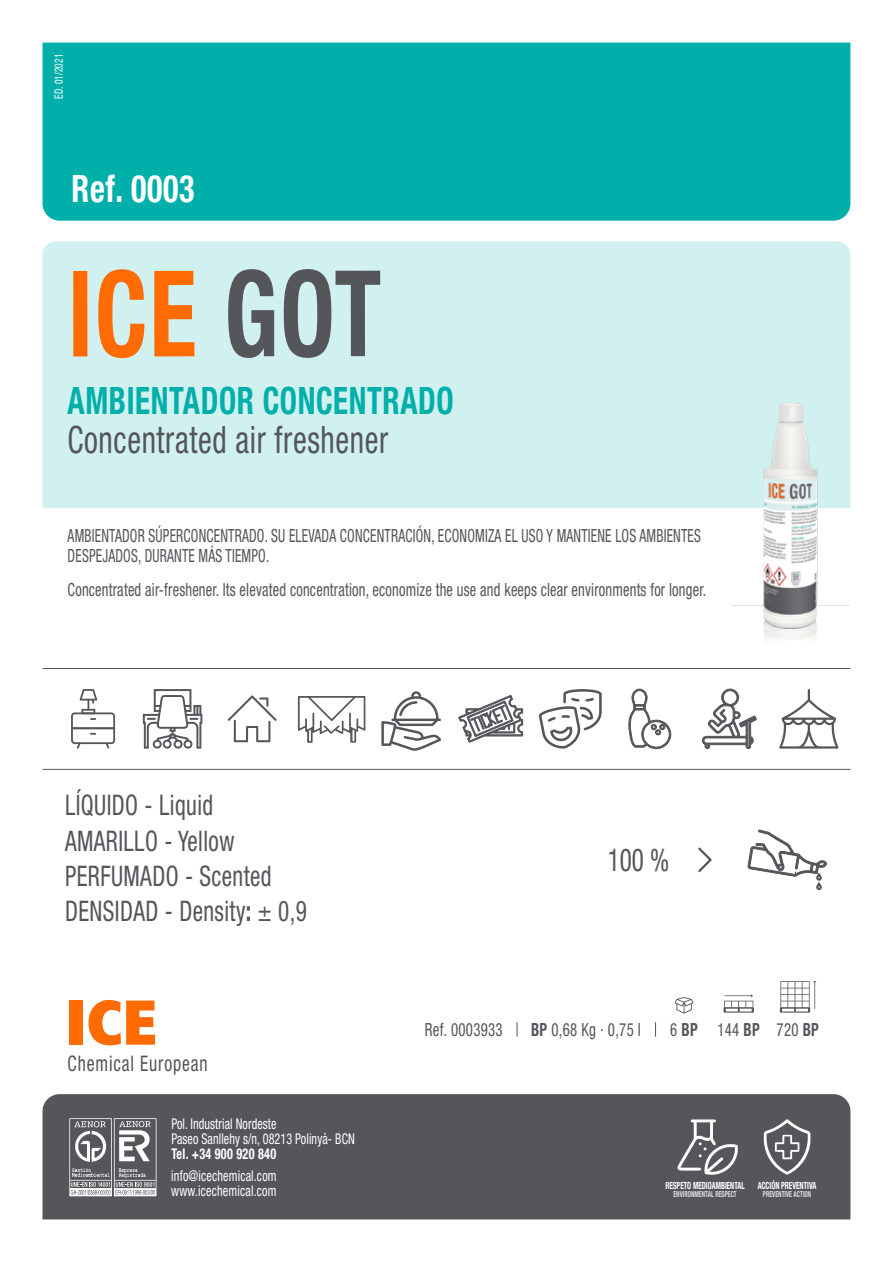
<style>
.page{position:relative;width:893px;height:1263px;background:#fff}
.page>*{position:absolute;margin:0;border:0;box-sizing:border-box;transform-origin:0 0}
.t1{font:700 condensed 119.7px "Helvetica Neue LT Pro";letter-spacing:.02em;color:#ff6b00;scale:.82 1}
.t2{font:condensed 37.8px "Helvetica Neue LT Pro";letter-spacing:.02em;color:#54565a;scale:.82 1}
.t3{font:700 condensed 37.8px "Helvetica Neue LT Pro";letter-spacing:.02em;color:#00afaa;scale:.82 1}
.t4{font:700 condensed 37.8px "Helvetica Neue LT Pro";letter-spacing:.02em;color:#fff;scale:.85 1}
.t5{font:condensed 31.5px "Helvetica Neue LT Pro";color:#54565a;scale:.8 1}
.t6{font:condensed 28.35px/35.2px "Helvetica Neue LT Pro";letter-spacing:.02em;color:#54565a;scale:.82 1}
.t7{font:condensed 21.45px "Helvetica Neue LT Pro";letter-spacing:.05em;color:#54565a;scale:.82 1}
.t8{font:condensed 18.15px/19.5px "Helvetica Neue LT Pro";letter-spacing:.015em;color:#54565a;scale:.75 1}
.t9{font:condensed 18.15px "Helvetica Neue LT Pro";letter-spacing:.015em;color:#54565a;scale:.8 1}
.t10{font:condensed 18.15px "Helvetica Neue LT Pro";letter-spacing:.015em;color:#54565a;scale:.82 1}
.t11{font:condensed 14.85px/15px "Helvetica Neue LT Pro";letter-spacing:.005em;color:#fff;scale:.82 1}
.t12{font:700 condensed 14.85px "Helvetica Neue LT Pro";letter-spacing:.025em;color:#fff;scale:.82 1}
.t13{font:condensed 11.55px "Helvetica Neue LT Pro";letter-spacing:.015em;color:#fff;scale:.82 1}
.t14{font:700 condensed 9.9px "Helvetica Neue LT Pro";color:#fff;scale:.73 1}
.t15{font:700 condensed 8.25px "Helvetica Neue LT Pro";color:rgb(255 255 255/.8);scale:.73 1}
.s1{color:#54565a}
.s2{font-weight:700}
</style>
<div class="page">
<div style="left:43px;top:43px;width:807px;height:178px;background:#00afaa"></div>
<div style="left:43px;top:241px;width:807px;height:267px;background:#d1f1f0"></div>
<hr style="left:43px;top:769px;width:807px;height:1px;background:#54565a">
<img style="left:731px;top:389px;width:119px;height:250px">
<hr style="left:43px;top:668px;width:807px;height:1px;background:#54565a">
<svg style="left:724px;top:994px;width:30px;height:18px"></svg>
<svg style="left:780px;top:980px;width:36px;height:32px"></svg>
<svg style="left:675px;top:997px;width:18px;height:16px"></svg>
<svg style="left:517px;top:1022px;width:1px;height:14px"></svg>
<svg style="left:655px;top:1022px;width:1px;height:14px"></svg>
<svg style="left:71px;top:689px;width:44px;height:60px"></svg>
<svg style="left:143px;top:689px;width:59px;height:60px"></svg>
<svg style="left:228px;top:695px;width:49px;height:47px"></svg>
<svg style="left:458px;top:695px;width:65px;height:48px"></svg>
<svg style="left:539px;top:689px;width:63px;height:60px"></svg>
<svg style="left:629px;top:688px;width:42px;height:61px"></svg>
<svg style="left:702px;top:688px;width:55px;height:61px"></svg>
<svg style="left:779px;top:689px;width:59px;height:60px"></svg>
<svg style="left:298px;top:696px;width:68px;height:47px"></svg>
<svg style="left:381px;top:691px;width:60px;height:60px"></svg>
<div style="left:43px;top:1094px;width:807px;height:125px;background:#54565a"></div>
<svg style="left:677px;top:1119px;width:61px;height:56px"></svg>
<svg style="left:764px;top:1119px;width:46px;height:56px"></svg>
<svg style="left:69px;top:1118px;width:87px;height:78px"></svg>
<div style="left:69px;top:1000px;width:14px;height:45px;background:#ff6b00"></div>
<svg style="left:88px;top:1000px;width:67px;height:45px"></svg>
<svg style="left:698px;top:847px;width:14px;height:26px"></svg>
<svg style="left:747px;top:829px;width:80px;height:61px"></svg>
<p class="t13" style="left:52px;top:99px;width:57px;rotate:-90deg">ED. 01/2021</p>
<h2 class="t4" style="left:72px;top:165px;width:146px">Ref. 0003</h2>
<h1 class="t1" style="left:68px;top:241px;width:384px">ICE <span class="s1">GOT</span></h1>
<h2 class="t3" style="left:68px;top:377px;width:472px">AMBIENTADOR CONCENTRADO</h2>
<h2 class="t2" style="left:68px;top:417px;width:392px">Concentrated air freshener</h2>
<p class="t8" style="left:68px;top:526px;width:846px">AMBIENTADOR SÚPERCONCENTRADO. SU ELEVADA CONCENTRACIÓN, ECONOMIZA EL USO Y MANTIENE LOS AMBIENTES<br>DESPEJADOS, DURANTE MÁS TIEMPO.</p>
<p class="t9" style="left:68px;top:579px;width:800px">Concentrated air-freshener. Its elevated concentration, economize the use and keeps clear environments for longer.</p>
<h3 class="t6" style="left:65px;top:787px;width:296px">LÍQUIDO - Liquid<br>AMARILLO - Yellow<br>PERFUMADO - Scented<br>DENSIDAD - Density<span class="s2">:</span> ± 0,9</h3>
<p class="t7" style="left:68px;top:1051px;width:172px">Chemical European</p>
<p class="t11" style="left:171px;top:1116px;width:225px">Pol. Industrial Nordeste<br>Paseo Sanllehy s/n, 08213 Polinyà- BCN</p>
<p class="t12" style="left:171px;top:1144px;width:129px">Tel. +34 900 920 840</p>
<p class="t11" style="left:171px;top:1168px;width:130px">info@icechemical.com www.icechemical.com</p>
<h3 class="t5" style="left:608px;top:841px;width:78px">100 %</h3>
<p class="t10" style="left:425px;top:1019px;width:96px">Ref. 0003933</p>
<p class="t10" style="left:531px;top:1019px;width:136px"><span class="s2">BP</span> 0,68 Kg · 0,75 l</p>
<p class="t10" style="left:670px;top:1019px;width:183px">6 <span class="s2">BP</span> 144 <span class="s2">BP</span> 720 <span class="s2">BP</span></p>
<p class="t14" style="left:665px;top:1180px;width:110px">RESPETO MEDIOAMBIENTAL</p>
<p class="t15" style="left:673px;top:1189px;width:88px">ENVIRONMENTAL RESPECT</p>
<p class="t14" style="left:758px;top:1180px;width:82px">ACCIÓN PREVENTIVA</p>
<p class="t15" style="left:763px;top:1189px;width:68px">PREVENTIVE ACTION</p>
</div>
